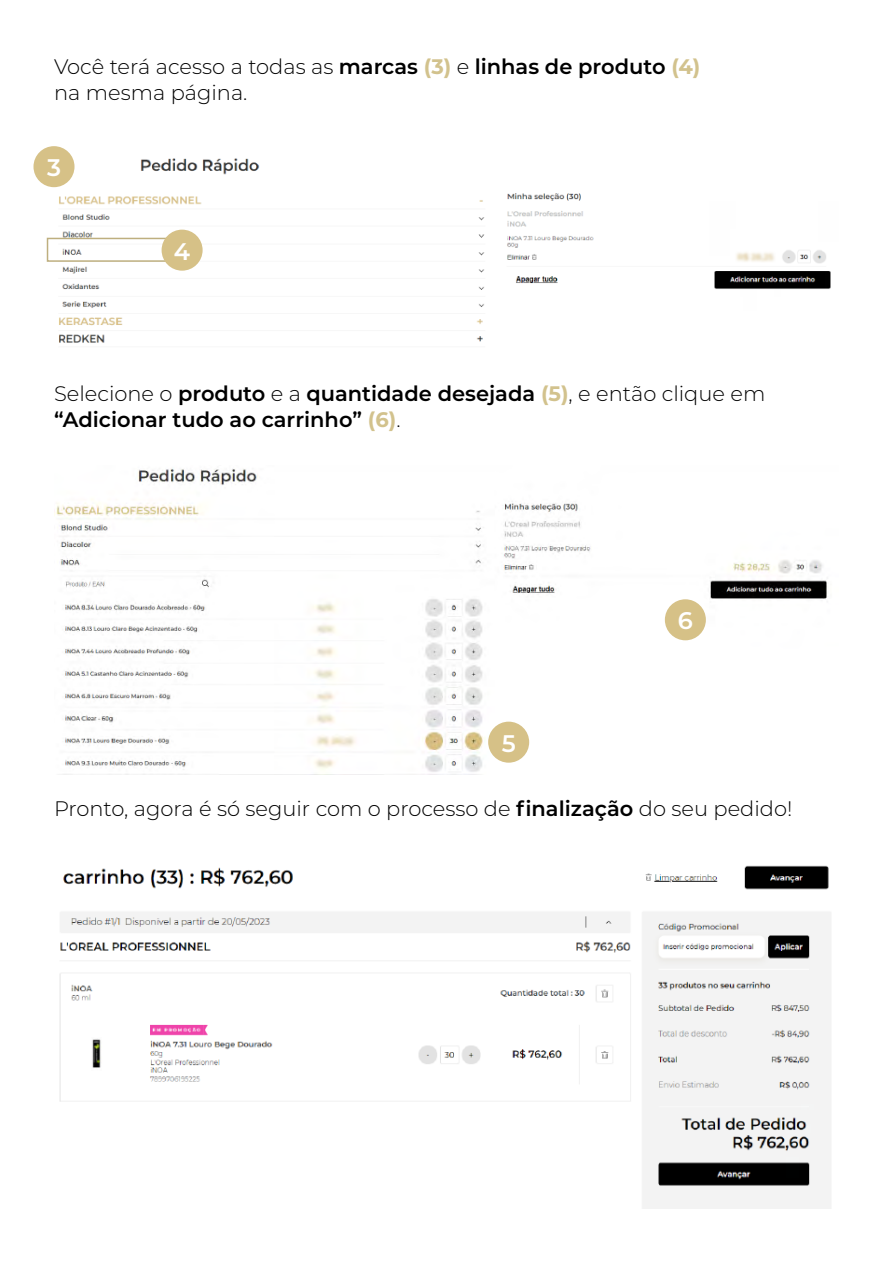
<style>
.page{position:relative;width:893px;height:1263px;background:#fff}
.page>*{position:absolute;margin:0;border:0;box-sizing:border-box;transform-origin:0 0}
.t1{font:600 24px "Montserrat";color:#fff}
.t2{font:300 21px/25.2px "Montserrat";color:#000}
.t3{font:600 21px/25.2px "Montserrat";color:#000}
.s1{font-weight:600}
.s2{font-weight:700;color:#d2c28d}
.s3{font-weight:300}
</style>
<div class="page">
<img style="left:54px;top:468px;width:773px;height:307px">
<img style="left:54px;top:158px;width:777px;height:185px">
<div style="left:33px;top:146px;width:42px;height:41px;background:#d6c187;border-radius:50%"></div>
<div style="left:488px;top:722px;width:41px;height:41px;background:#d6c187;border-radius:50%"></div>
<div style="left:665px;top:599px;width:41px;height:41px;background:#d6c187;border-radius:50%"></div>
<div style="left:47px;top:238px;width:142px;height:24px;border:2px solid #beaf7f"></div>
<div style="left:162px;top:230px;width:41px;height:41px;background:#d6c187;border-radius:50%"></div>
<img style="left:59px;top:865px;width:772px;height:344px">
<p class="t2" style="left:54px;top:54px;width:648px">Você terá acesso a todas as <span class="s1">marcas</span> <span class="s2">(3)</span> e <span class="s1">linhas de produto</span> <span class="s2">(4) </span>na mesma página.</p>
<p class="t1" style="left:47px;top:151px;width:15px">3</p>
<p class="t1" style="left:174px;top:234px;width:18px">4</p>
<p class="t3" style="left:54px;top:380px;width:713px"><span class="s3">Selecione o</span> produto <span class="s3">e a</span> quantidade desejada <span class="s2">(5)</span><span class="s3">, e então clique em </span>“Adicionar tudo ao carrinho” <span class="s2">(6)</span><span class="s3">.</span></p>
<p class="t1" style="left:502px;top:726px;width:16px">5</p>
<p class="t1" style="left:678px;top:604px;width:17px">6</p>
<p class="t2" style="left:54px;top:795px;width:740px">Pronto, agora é só seguir com o processo de <span class="s1">finalização</span> do seu pedido!</p>
</div>
